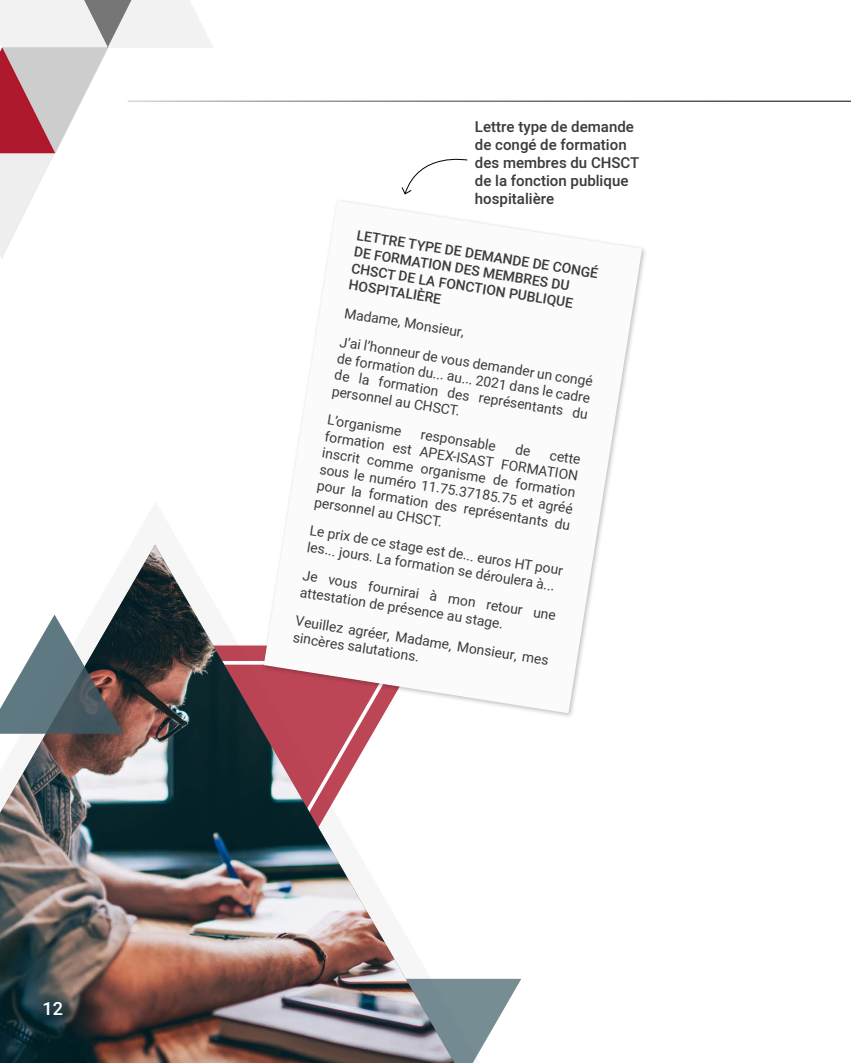
<style>
.page{position:relative;width:851px;height:1063px;background:#fff}
.page>*{position:absolute;margin:0;border:0;box-sizing:border-box;transform-origin:0 0}
.t1{font:500 18px "Heebo";color:#fff}
.t2{font:500 15px/18px "Heebo";color:#3c3c3b}
.t3{font:13.8px/16.6px "Heebo";color:#3c3c3b}
.t4{font:500 13.8px/16.6px "Heebo";color:#3c3c3b}
</style>
<div class="page">
<svg style="left:0;top:0;width:213px;height:258px"></svg>
<svg style="left:454px;top:979px;width:67px;height:84px"></svg>
<img style="left:0;top:545px;width:454px;height:518px">
<svg style="left:0;top:615px;width:123px;height:119px"></svg>
<hr style="left:128px;top:101px;width:722px;height:1px;background:#fff">
<div style="left:261px;top:198px;width:386px;height:521px;background:#000;opacity:.25"></div>
<svg style="left:264px;top:201px;width:378px;height:512px"></svg>
<svg style="left:401px;top:158px;width:67px;height:37px"></svg>
<svg style="left:515px;top:444px;width:15px;height:13px"></svg>
<h1 class="t1" style="left:43px;top:996px;width:22px">12</h1>
<p class="t2" style="left:475px;top:118px;width:166px">Lettre type de demande de congé de formation des membres du CHSCT de la fonction publique hospitalière</p>
<p class="t4" style="left:358px;top:227px;width:246px;rotate:9deg">LETTRE TYPE DE DEMANDE DE CONGÉ<br>DE FORMATION DES MEMBRES DU<br>CHSCT DE LA FONCTION PUBLIQUE<br>HOSPITALIÈRE</p>
<p class="t3" style="left:346px;top:299px;width:257px;line-height:29px;rotate:9deg">Madame, Monsieur,<br>J’ai l’honneur de vous demander un congé</p>
<p class="t3" style="left:338px;top:350px;width:257px;text-align:justify;rotate:9deg">de formation du... au... 2021 dans le cadre de la formation des représentants du personnel au CHSCT.</p>
<p class="t3" style="left:329px;top:411px;width:76px;rotate:9deg">L’organisme</p>
<p class="t3" style="left:329px;top:411px;width:258px;text-align:justify;text-indent:225px;rotate:9deg">cette formation est APEX-ISAST FORMATION inscrit comme organisme de formation sous le numéro 11.75.37185.75 et agréé pour la formation des représentants du personnel au CHSCT.</p>
<p class="t3" style="left:422px;top:426px;width:77px;rotate:9deg">responsable</p>
<p class="t3" style="left:311px;top:522px;width:257px;rotate:9deg">Le prix de ce stage est de... euros HT pour les... jours. La formation se déroulera à...</p>
<p class="t3" style="left:304px;top:567px;width:257px;rotate:9deg">Je vous fournirai à mon retour une attestation de présence au stage.</p>
<p class="t3" style="left:297px;top:612px;width:257px;rotate:9deg">Veuillez agréer, Madame, Monsieur, mes sincères salutations.</p>
</div>
